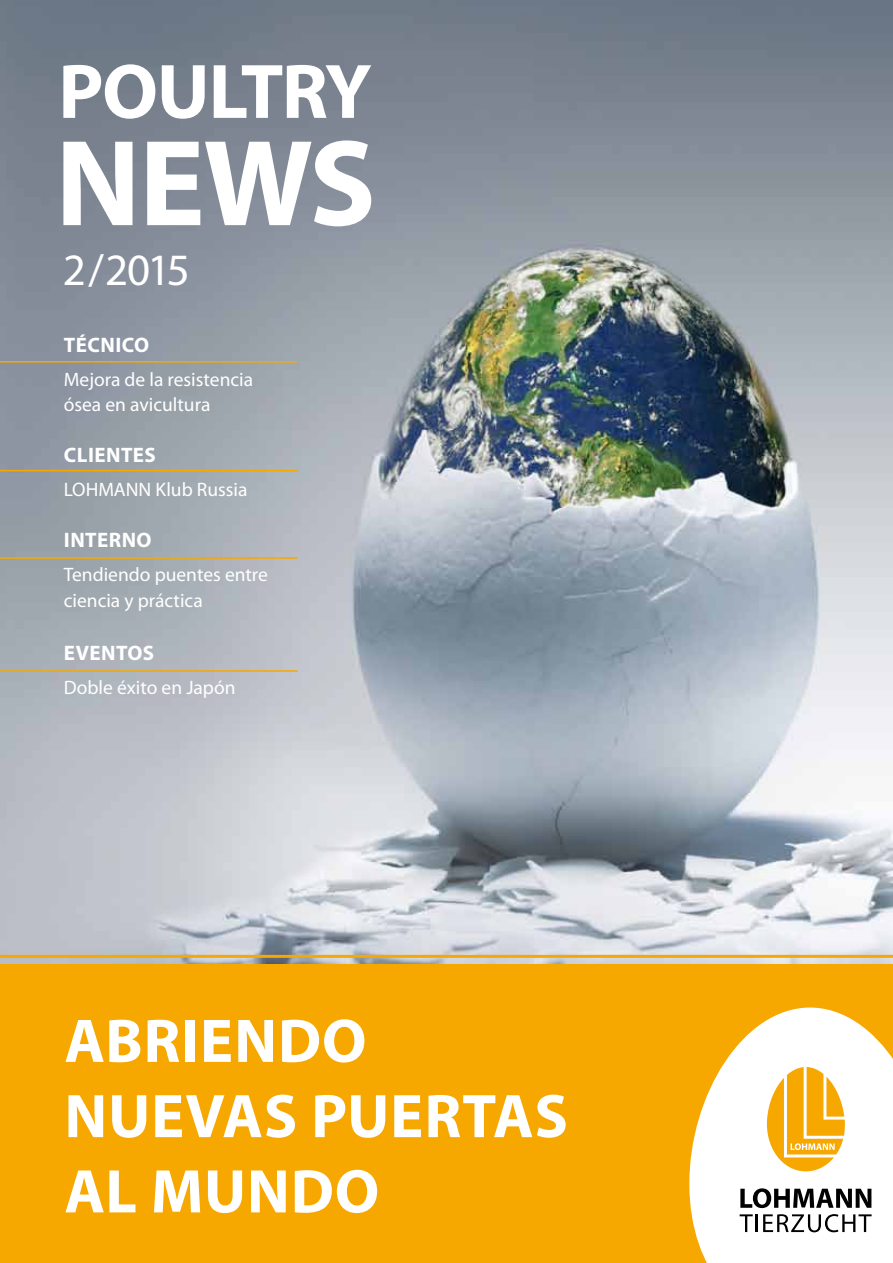
<style>
.page{position:relative;width:893px;height:1263px;background:#fff}
.page>*{position:absolute;margin:0;border:0;box-sizing:border-box;transform-origin:0 0}
.t1{font:700 123.75px "Myriad Pro";color:#fff}
.t2{font:700 78px "Myriad Pro";color:#fff}
.t3{font:700 62.1px/75.3px "Myriad Pro";letter-spacing:.01em;color:#fff}
.t4{font:45px "Myriad Pro";color:#fff}
.t5{font:700 21px "Myriad Pro";letter-spacing:.02em;color:#fff}
.t6{font:19.5px/25.5px "Myriad Pro";color:#fff}
</style>
<div class="page">
<img style="left:0;top:0;width:893px;height:965px">
<div style="left:0;top:965px;width:893px;height:298px;background:#f7a800"></div>
<svg style="left:689px;top:1007px;width:204px;height:256px"></svg>
<svg style="left:740px;top:1188px;width:131px;height:20px;background:#7c7c7c"></svg>
<svg style="left:740px;top:1214px;width:132px;height:18px;background:#b4b4b4"></svg>
<svg style="left:765px;top:1067px;width:80px;height:104px"></svg>
<hr style="left:0;top:955px;width:893px;height:3px;background:#f7a800">
<hr style="left:0;top:557px;width:298px;height:2px;background:#f7a800">
<hr style="left:0;top:670px;width:298px;height:2px;background:#f7a800">
<hr style="left:0;top:361px;width:298px;height:2px;background:#f7a800">
<hr style="left:0;top:470px;width:298px;height:1px;background:#f7a800">
<h2 class="t2" style="left:58px;top:41px;width:45px">POULTR</h2>
<h2 class="t2" style="left:325px;top:41px;width:49px">Y</h2>
<h1 class="t1" style="left:55px;top:103px;width:312px">NEWS</h1>
<h3 class="t4" style="left:63px;top:242px;width:129px">2/2015</h3>
<p class="t5" style="left:64px;top:331px;width:85px">TÉCNICO</p>
<p class="t6" style="left:64px;top:366px;width:191px">Mejora de la resistencia ósea en avicultura</p>
<p class="t5" style="left:64px;top:441px;width:25px">CLIENTES</p>
<p class="t6" style="left:64px;top:476px;width:185px">LOHMANN Klub Russia</p>
<p class="t5" style="left:64px;top:527px;width:14px">INTERNO</p>
<p class="t6" style="left:64px;top:562px;width:206px">Tendiendo puentes entre ciencia y práctica</p>
<p class="t5" style="left:64px;top:640px;width:14px">EVENTOS</p>
<p class="t6" style="left:64px;top:675px;width:173px">Doble éxito en Japón</p>
<h3 class="t3" style="left:64px;top:1001px;width:505px">ABRIENDO<br>NUEVAS PUERTAS<br>AL MUNDO</h3>
</div>
